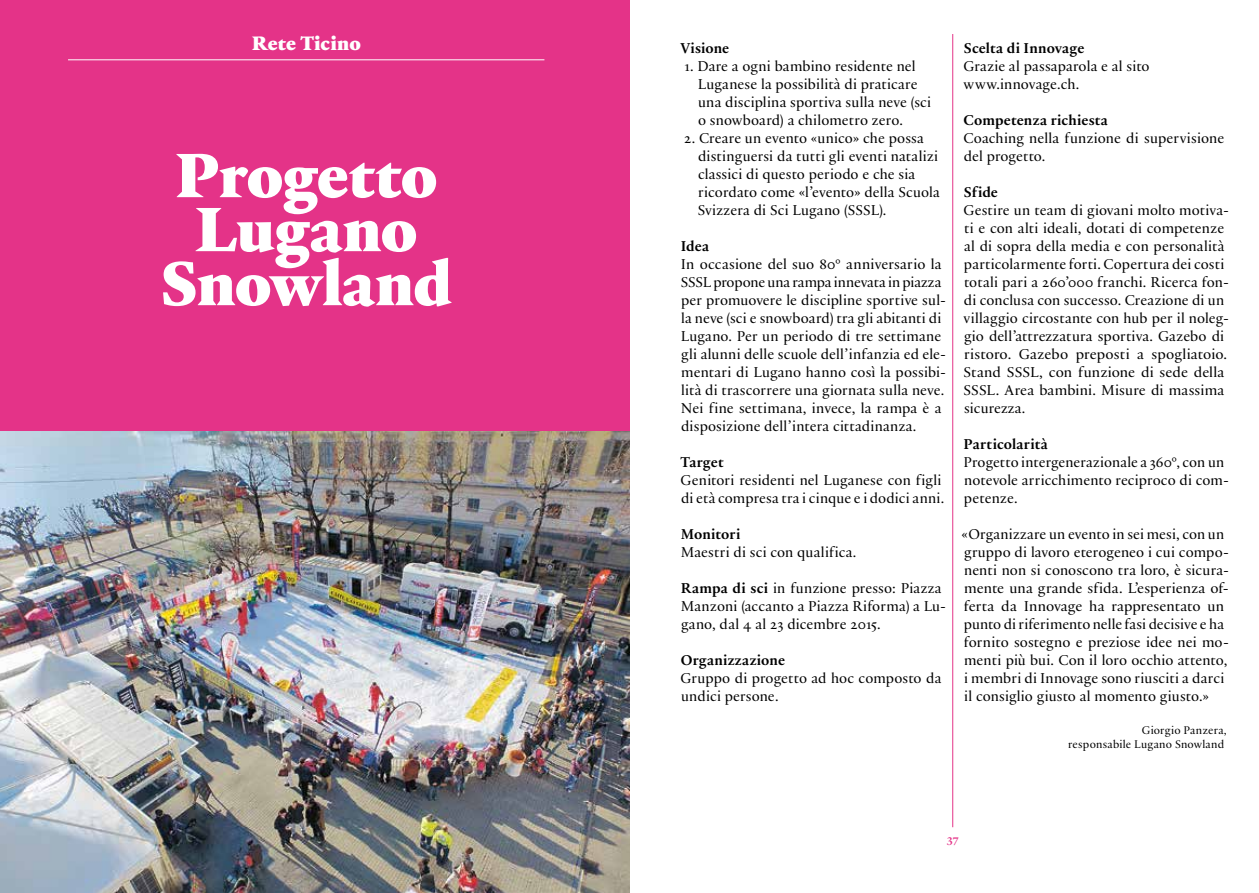
<style>
.page{position:relative;width:1259px;height:893px;background:#fff}
.page>*{position:absolute;margin:0;border:0;box-sizing:border-box;transform-origin:0 0}
.t1{font:900 67.5px/54px "Practice";letter-spacing:-.01em;color:#fff;text-align:center}
.t2{font:900 21px "Practice";letter-spacing:.005em;color:#fff}
.t3{font:15.3px/18px "Practice";letter-spacing:.01em;color:#000}
.t4{font:700 15.3px "Practice";letter-spacing:.01em;color:#000}
.t5{font:12px/13.5px "Practice";letter-spacing:.02em;color:#000;text-align:right}
.t6{font:700 12px "Practice";color:#e43388}
.s1{font-weight:700}
</style>
<div class="page">
<hr style="left:952px;top:34px;width:1px;height:793px;background:#e43388">
<div style="left:0;top:0;width:629px;height:893px;background:#e43388"></div>
<img style="left:0;top:431px;width:629px;height:462px">
<hr style="left:68px;top:60px;width:476px;height:1px;background:#fff">
<h2 class="t2" style="left:252px;top:27px;width:111px">Rete Ticino</h2>
<h1 class="t1" style="left:161px;top:145px;width:293px">Progetto<br>Lugano<br>Snowland</h1>
<p class="t4" style="left:680px;top:37px;width:50px">Visione</p>
<p class="t3" style="left:698px;top:57px;width:235px;text-indent:-13px">1. Dare a ogni bambino residente nel Luganese la possibilità di praticare una disciplina sportiva sulla neve (sci o snowboard) a chilometro zero.</p>
<p class="t3" style="left:698px;top:129px;width:243px;text-indent:-13px">2. Creare un evento «unico» che possa distinguersi da tutti gli eventi natalizi classici di questo periodo e che sia ricordato come «l’evento» della Scuola Svizzera di Sci Lugano (SSSL).</p>
<p class="t4" style="left:681px;top:235px;width:30px">Idea</p>
<p class="t3" style="left:681px;top:255px;width:267px">In occasione del suo 80° anniversario la SSSL propone una rampa innevata in piazza per promuovere le discipline sportive sul&shy;la neve (sci e snowboard) tra gli abitanti di Lugano. Per un periodo di tre settimane gli alunni delle scuole dell’infanzia ed ele&shy;mentari di Lugano hanno così la possibi&shy;lità di trascorrere una giornata sulla neve.<br>Nei fine settimana, invece, la rampa è a disposizione dell’intera cittadinanza.</p>
<p class="t4" style="left:680px;top:451px;width:45px">Target</p>
<p class="t3" style="left:680px;top:471px;width:265px">Genitori residenti nel Luganese con figli di età compresa tra i cinque e i dodici anni.</p>
<p class="t4" style="left:681px;top:523px;width:61px">Monitori</p>
<p class="t3" style="left:681px;top:543px;width:177px">Maestri di sci con qualifica.</p>
<p class="t3" style="left:681px;top:579px;width:267px"><span class="s1">Rampa di sci</span> in funzione presso: Piazza<br>Manzoni (accanto a Piazza Riforma) a Lu&shy;gano, dal 4 al 23 dicembre 2015.</p>
<p class="t4" style="left:680px;top:649px;width:106px">Organizzazione</p>
<p class="t3" style="left:680px;top:669px;width:262px">Gruppo di progetto ad hoc composto da undici persone.</p>
<p class="t4" style="left:964px;top:37px;width:122px">Scelta di Innovage</p>
<p class="t3" style="left:963px;top:57px;width:188px">Grazie al passaparola e al sito www.innovage.ch.</p>
<p class="t4" style="left:963px;top:109px;width:146px">Competenza richiesta</p>
<p class="t3" style="left:963px;top:129px;width:262px">Coaching nella funzione di supervisione del progetto.</p>
<p class="t4" style="left:964px;top:181px;width:36px">Sfide</p>
<p class="t3" style="left:963px;top:201px;width:267px">Gestire un team di giovani molto motiva&shy;ti e con alti ideali, dotati di competenze al di sopra della media e con personalità particolarmente forti. Copertura dei costi totali pari a 260’000 franchi. Ricerca fon&shy;di conclusa con successo. Creazione di un villaggio circostante con hub per il noleg&shy;gio dell’attrezzatura sportiva. Gazebo di ristoro. Gazebo preposti a spogliatoio.<br>Stand SSSL, con funzione di sede della SSSL. Area bambini. Misure di massima sicurezza.</p>
<p class="t4" style="left:963px;top:433px;width:86px">Particolarità</p>
<p class="t3" style="left:963px;top:453px;width:267px">Progetto intergenerazionale a 360°, con un notevole arricchimento reciproco di com&shy;petenze.</p>
<p class="t3" style="left:961px;top:525px;width:269px">«Organizzare un evento in sei mesi, con un gruppo di lavoro eterogeneo i cui compo&shy;nenti non si conoscono tra loro, è sicura&shy;mente una grande sfida. L’esperienza of&shy;ferta da Innovage ha rappresentato un punto di riferimento nelle fasi decisive e ha fornito sostegno e preziose idee nei mo&shy;menti più bui. Con il loro occhio attento, i membri di Innovage sono riusciti a darci il consiglio giusto al momento giusto.»</p>
<p class="t5" style="left:1068px;top:723px;width:160px">Giorgio Panzera,<br>responsabile Lugano Snowland</p>
<p class="t6" style="left:946px;top:833px;width:14px">37</p>
</div>
